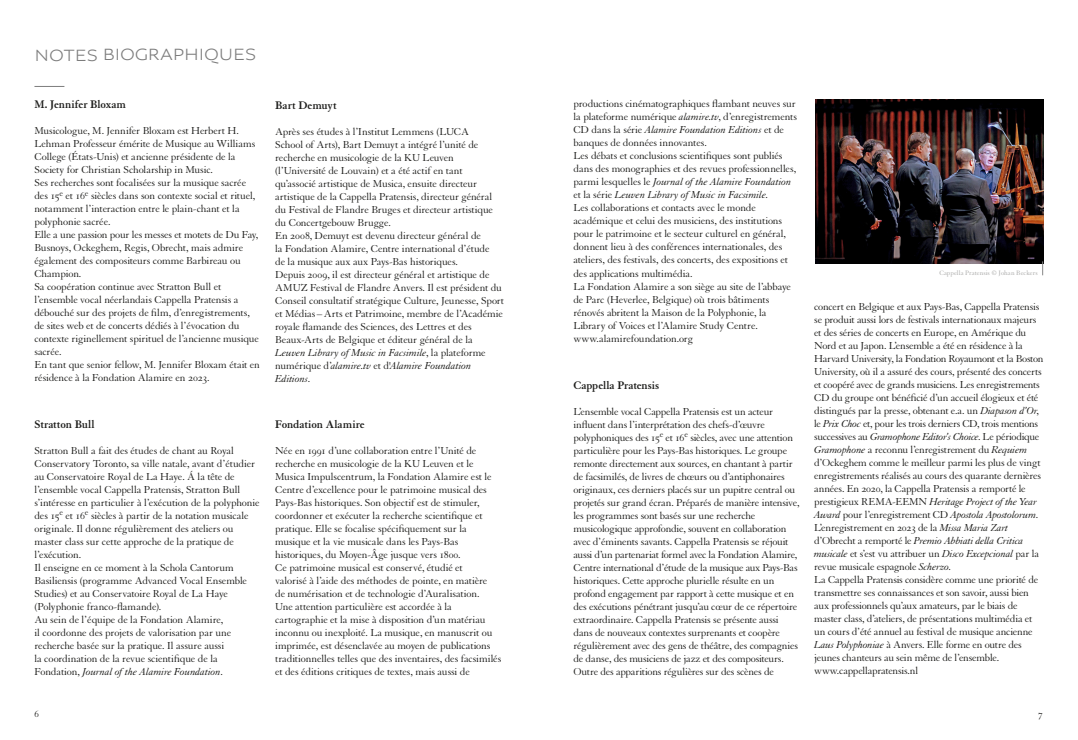
<style>
.page{position:relative;width:1078px;height:740px;background:#fff}
.page>*{position:absolute;margin:0;border:0;box-sizing:border-box;transform-origin:0 0}
.t1{font:16px "Louvre Sans Reg";letter-spacing:-.01em;color:#7c7c7c}
.t2{font:700 12px "Granjon LT Std";letter-spacing:-.005em;color:#1d1d1b}
.t3{font:11px/13px "Granjon LT Std";letter-spacing:-.02em;color:#1d1d1b}
.t4{font:10px "Granjon LT Std";color:#1d1d1b}
.t5{font:7px "Granjon LT Std";color:#a7a7a6}
.s1{font-style:italic}
</style>
<div class="page">
<hr style="left:34px;top:86px;width:30px;height:1px;background:#7c7c7c">
<img style="left:815px;top:99px;width:228px;height:164px">
<svg style="left:1042px;top:261px;width:1px;height:14px"></svg>
<h1 class="t1" style="left:34px;top:44px;width:93px">NOTES BIOGRAP</h1>
<h1 class="t1" style="left:184px;top:44px;width:74px">HIQUES</h1>
<p class="t2" style="left:34px;top:98px;width:93px">M. Jennifer Bloxam</p>
<p class="t3" style="left:34px;top:124px;width:227px">Musicologue, M. Jennifer Bloxam est Herbert H.<br>Lehman Professeur émérite de Musique au Williams College (États-Unis) et ancienne présidente de la Society for Christian Scholarship in Music.<br>Ses recherches sont focalisées sur la musique sacrée des 15<sup>e</sup> et 16<sup>e</sup> siècles dans son contexte social et rituel, notamment l’interaction entre le plain-chant et la polyphonie sacrée.<br>Elle a une passion pour les messes et motets de Du Fay, Busnoys, Ockeghem, Regis, Obrecht, mais admire également des compositeurs comme Barbireau ou Champion.<br>Sa coopération continue avec Stratton Bull et l’ensemble vocal néerlandais Cappella Pratensis a débouché sur des projets de film, d’enregistrements, de sites web et de concerts dédiés à l’évocation du contexte riginellement spirituel de l’ancienne musique sacrée.<br>En tant que senior fellow, M. Jennifer Bloxam était en résidence à la Fondation Alamire en 2023.</p>
<p class="t2" style="left:34px;top:417px;width:62px">Stratton Bull</p>
<p class="t3" style="left:34px;top:444px;width:227px">Stratton Bull a fait des études de chant au Royal Conservatory Toronto, sa ville natale, avant d’étudier au Conservatoire Royal de La Haye. Á la tête de l’ensemble vocal Cappella Pratensis, Stratton Bull s’intéresse en particulier à l’exécution de la polyphonie des 15<sup>e</sup> et 16<sup>e</sup> siècles à partir de la notation musicale originale. Il donne régulièrement des ateliers ou master class sur cette approche de la pratique de l’exécution.<br>Il enseigne en ce moment à la Schola Cantorum Basiliensis (programme Advanced Vocal Ensemble Studies) et au Conservatoire Royal de La Haye (Polyphonie franco-flamande).<br>Au sein de l’équipe de la Fondation Alamire,<br>il coordonne des projets de valorisation par une recherche basée sur la pratique. Il assure aussi<br>la coordination de la revue scientifique de la Fondation, <span class="s1">Journal of the Alamire Foundation</span>.</p>
<p class="t2" style="left:275px;top:98px;width:63px">Bart Demuyt</p>
<p class="t3" style="left:275px;top:125px;width:230px">Après ses études à l’Institut Lemmens (LUCA<br>School of Arts), Bart Demuyt a intégré l’unité de recherche en musicologie de la KU Leuven (l’Université de Louvain) et a été actif en tant qu’associé artistique de Musica, ensuite directeur artistique de la Cappella Pratensis, directeur général du Festival de Flandre Bruges et directeur artistique du Concertgebouw Brugge.<br>En 2008, Demuyt est devenu directeur général de<br>la Fondation Alamire, Centre international d’étude<br>de la musique aux aux Pays-Bas historiques.<br>Depuis 2009, il est directeur général et artistique de AMUZ Festival de Flandre Anvers. Il est président du Conseil consultatif stratégique Culture, Jeunesse, Sport et Médias–Arts et Patrimoine, membre de l’Académie royale flamande des Sciences, des Lettres et des Beaux-Arts de Belgique et éditeur général de la <span class="s1">Leuven Library of Music in Facsimile</span>, la plateforme numérique d’<span class="s1">alamire.tv</span> et d'<span class="s1">Alamire Foundation Editions</span>.</p>
<p class="t2" style="left:275px;top:417px;width:91px">Fondation Alamire</p>
<p class="t3" style="left:275px;top:444px;width:228px">Née en 1991 d’une collaboration entre l’Unité de recherche en musicologie de la KU Leuven et le Musica Impulscentrum, la Fondation Alamire est le Centre d’excellence pour le patrimoine musical des Pays-Bas historiques. Son objectif est de stimuler, coordonner et exécuter la recherche scientifique et pratique. Elle se focalise spécifiquement sur la musique et la vie musicale dans les Pays-Bas historiques, du Moyen-Âge jusque vers 1800.<br>Ce patrimoine musical est conservé, étudié et<br>valorisé à l’aide des méthodes de pointe, en matière<br>de numérisation et de technologie d’Auralisation.<br>Une attention particulière est accordée à la cartographie et la mise à disposition d’un matériau inconnu ou inexploité. La musique, en manuscrit ou imprimée, est désenclavée au moyen de publications traditionnelles telles que des inventaires, des facsimilés et des éditions critiques de textes, mais aussi de</p>
<p class="t3" style="left:573px;top:98px;width:225px">productions cinématographiques flambant neuves sur la plateforme numérique <span class="s1">alamire.tv</span>, d’enregistrements CD dans la série <span class="s1">Alamire Foundation Editions</span> et de banques de données innovantes.<br>Les débats et conclusions scientifiques sont publiés dans des monographies et des revues professionnelles, parmi lesquelles le <span class="s1">Journal of the Alamire Foundation </span>et la série <span class="s1">Leuven Library of Music in Facsimile</span>.<br>Les collaborations et contacts avec le monde académique et celui des musiciens, des institutions pour le patrimoine et le secteur culturel en général, donnent lieu à des conférences internationales, des ateliers, des festivals, des concerts, des expositions et des applications multimédia.<br>La Fondation Alamire a son siège au site de l’abbaye de Parc (Heverlee, Belgique) où trois bâtiments rénovés abritent la Maison de la Polyphonie, la Library of Voices et l’Alamire Study Centre. www.alamirefoundation.org</p>
<p class="t2" style="left:573px;top:378px;width:87px">Cappella Pratensis</p>
<p class="t3" style="left:573px;top:405px;width:227px">L’ensemble vocal Cappella Pratensis est un acteur influent dans l’interprétation des chefs-d’œuvre polyphoniques des 15<sup>e</sup> et 16<sup>e</sup> siècles, avec une attention particulière pour les Pays-Bas historiques. Le groupe remonte directement aux sources, en chantant à partir de facsimilés, de livres de chœurs ou d’antiphonaires originaux, ces derniers placés sur un pupitre central ou projetés sur grand écran. Préparés de manière intensive, les programmes sont basés sur une recherche musicologique approfondie, souvent en collaboration avec d’éminents savants. Cappella Pratensis se réjouit aussi d’un partenariat formel avec la Fondation Alamire, Centre international d’étude de la musique aux Pays-Bas historiques. Cette approche plurielle résulte en un profond engagement par rapport à cette musique et en des exécutions pénétrant jusqu’au cœur de ce répertoire extraordinaire. Cappella Pratensis se présente aussi dans de nouveaux contextes surprenants et coopère régulièrement avec des gens de théâtre, des compagnies de danse, des musiciens de jazz et des compositeurs.<br>Outre des apparitions régulières sur des scènes de</p>
<p class="t5" style="left:939px;top:269px;width:100px">Cappella Pratensis © Johan Beckers</p>
<p class="t3" style="left:814px;top:301px;width:231px">concert en Belgique et aux Pays-Bas, Cappella Pratensis se produit aussi lors de festivals internationaux majeurs et des séries de concerts en Europe, en Amérique du Nord et au Japon. L’ensemble a été en résidence à la Harvard University, la Fondation Royaumont et la Boston University, où il a assuré des cours, présenté des concerts et coopéré avec de grands musiciens. Les enregistrements CD du groupe ont bénéficié d’un accueil élogieux et été distingués par la presse, obtenant e.a. un <span class="s1">Diapason d’Or</span>, le <span class="s1">Prix Choc</span> et, pour les trois derniers CD, trois mentions successives au <span class="s1">Gramophone Editor’s Choice</span>. Le périodique <span class="s1">Gramophone</span> a reconnu l’enregistrement du <span class="s1">Requiem </span>d’Ockeghem comme le meilleur parmi les plus de vingt enregistrements réalisés au cours des quarante dernières années. En 2020, la Cappella Pratensis a remporté le prestigieux REMA-EEMN <span class="s1">Heritage Project of the Year Award</span> pour l’enregistrement CD <span class="s1">Apostola Apostolorum</span>.<br>L’enregistrement en 2023 de la <span class="s1">Missa Maria Zart </span>d’Obrecht a remporté le <span class="s1">Premio Abbiati della Critica musicale</span> et s’est vu attribuer un <span class="s1">Disco Excepcional</span> par la revue musicale espagnole <span class="s1">Scherzo</span>.<br>La Cappella Pratensis considère comme une priorité de transmettre ses connaissances et son savoir, aussi bien aux professionnels qu’aux amateurs, par le biais de master class, d’ateliers, de présentations multimédia et un cours d’été annuel au festival de musique ancienne <span class="s1">Laus Polyphoniae</span> à Anvers. Elle forme en outre des jeunes chanteurs au sein même de l’ensemble. www.cappellapratensis.nl</p>
<p class="t4" style="left:34px;top:708px;width:6px">6</p>
<p class="t4" style="left:1037px;top:708px;width:6px">7</p>
</div>
